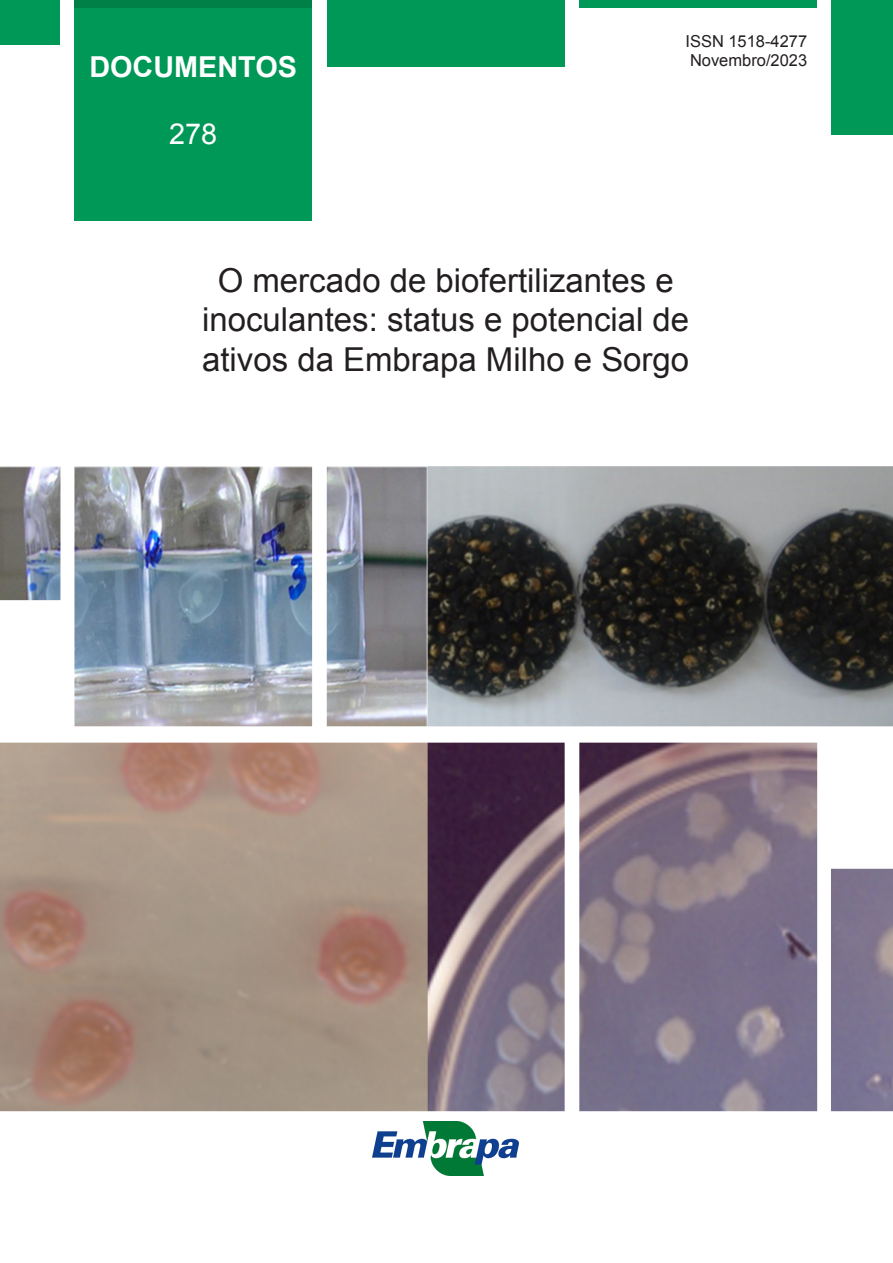
<style>
.page{position:relative;width:893px;height:1263px;background:#fff}
.page>*{position:absolute;margin:0;border:0;box-sizing:border-box;transform-origin:0 0}
.t1{font:33px/39.6px "Arial";color:#231f20;text-align:center}
.t2{font:700 28.8px "Arial";color:#fff}
.t3{font:28.8px "Arial";color:#fff}
.t4{font:16.5px/19.8px "Arial";color:#231f20}
</style>
<div class="page">
<div style="left:74px;top:0;width:238px;height:220px;background:#009856"></div>
<div style="left:327px;top:0;width:238px;height:66px;background:#009856"></div>
<div style="left:579px;top:0;width:238px;height:8px;background:#009856"></div>
<div style="left:74px;top:0;width:238px;height:8px;background:#007f46"></div>
<img style="left:373px;top:1122px;width:146px;height:53px">
<div style="left:832px;top:0;width:61px;height:135px;background:#009856"></div>
<div style="left:0;top:0;width:60px;height:45px;background:#009856"></div>
<img style="left:0;top:466px;width:893px;height:645px">
<p class="t2" style="left:89px;top:48px;width:209px">DOCUMENTOS</p>
<p class="t3" style="left:169px;top:115px;width:50px">278</p>
<p class="t4" style="left:685px;top:31px;width:123px">ISSN 1518-4277<br>Novembro/2023</p>
<p class="t1" style="left:202px;top:261px;width:489px">O mercado de biofertilizantes e inoculantes: status e potencial de ativos da Embrapa Milho e Sorgo</p>
</div>
